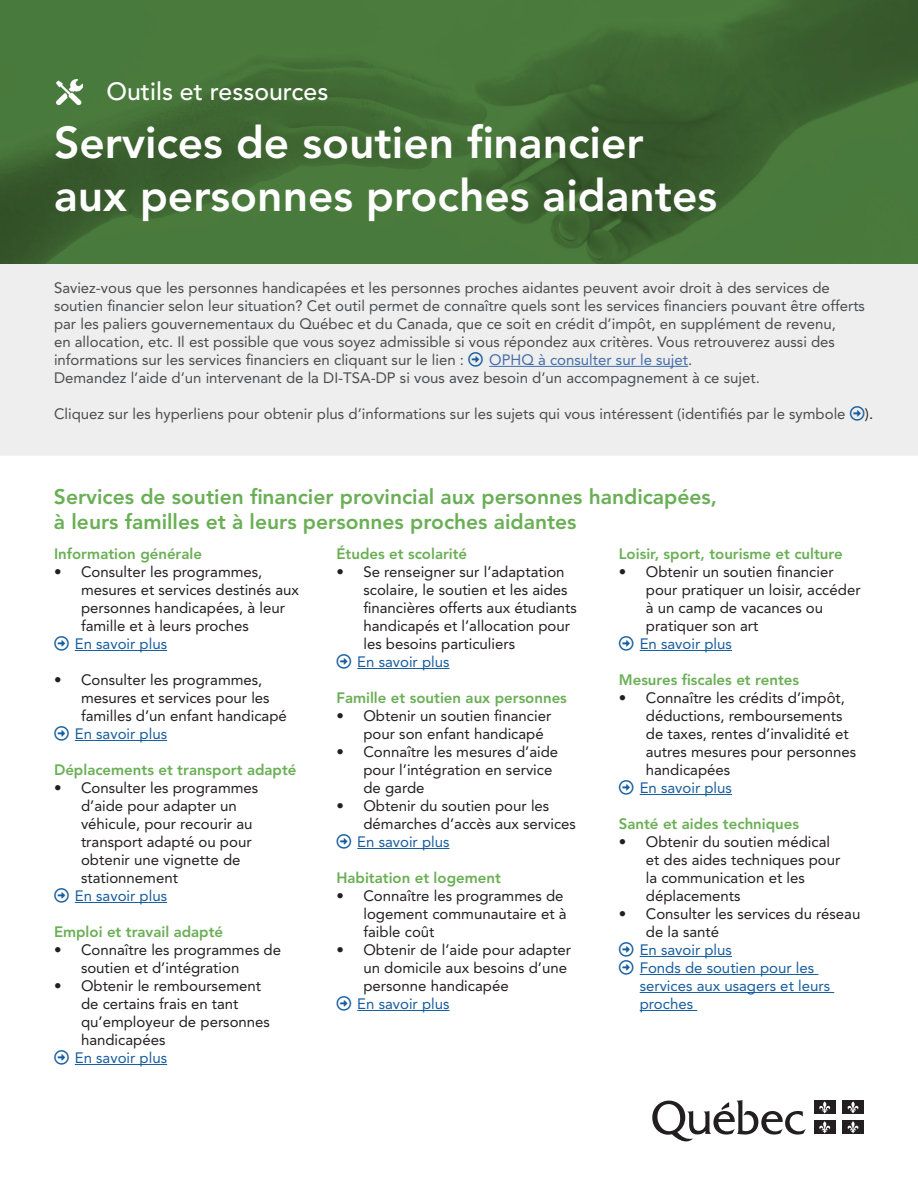
<style>
.page{position:relative;width:918px;height:1188px;background:#fff}
.page>*{position:absolute;margin:0;border:0;box-sizing:border-box;transform-origin:0 0}
.t1{font:800 44.25px/53.1px "Avenir LT Pro";color:#fff}
.t2{font:500 24.75px "Avenir LT Pro";color:#fff}
.t3{font:800 21px/25.2px "Avenir LT Pro";color:#6aaf55}
.t4{font:15px/18px "Avenir LT Pro";color:#231f20}
.t5{font:15px/18px "Avenir LT Pro";color:#4b4c4d}
.t6{font:800 15px "Avenir LT Pro";color:#6aaf55}
.t7{font:15px/18px "Avenir LT Pro";color:#175d9e}
.s1{color:#436da8}
</style>
<div class="page">
<div style="left:0;top:264px;width:918px;height:192px;background:#eeeeef"></div>
<svg style="left:0;top:0;width:918px;height:264px;background:#436e36"></svg>
<hr style="left:489px;top:366px;width:199px;height:1px;background:#436da8">
<svg style="left:652px;top:1100px;width:154px;height:42px"></svg>
<div style="left:814px;top:1101px;width:22px;height:13px;background:#231f20"></div>
<svg style="left:819px;top:1101px;width:12px;height:12px"></svg>
<div style="left:842px;top:1101px;width:22px;height:13px;background:#231f20"></div>
<svg style="left:847px;top:1101px;width:12px;height:12px"></svg>
<div style="left:814px;top:1120px;width:22px;height:14px;background:#231f20"></div>
<svg style="left:819px;top:1121px;width:12px;height:12px"></svg>
<div style="left:842px;top:1120px;width:22px;height:14px;background:#231f20"></div>
<svg style="left:847px;top:1121px;width:12px;height:12px"></svg>
<img style="left:56px;top:79px;width:26px;height:26px">
<hr style="left:75px;top:650px;width:92px;height:1px;background:#175d9e">
<hr style="left:75px;top:740px;width:92px;height:1px;background:#175d9e">
<hr style="left:75px;top:902px;width:92px;height:1px;background:#175d9e">
<hr style="left:75px;top:1064px;width:92px;height:1px;background:#175d9e">
<hr style="left:357px;top:668px;width:93px;height:1px;background:#175d9e">
<hr style="left:357px;top:848px;width:93px;height:1px;background:#175d9e">
<hr style="left:357px;top:1010px;width:93px;height:1px;background:#175d9e">
<hr style="left:640px;top:650px;width:92px;height:1px;background:#175d9e">
<hr style="left:640px;top:794px;width:92px;height:1px;background:#175d9e">
<hr style="left:640px;top:956px;width:92px;height:1px;background:#175d9e">
<hr style="left:640px;top:974px;width:178px;height:1px;background:#175d9e">
<hr style="left:640px;top:992px;width:194px;height:1px;background:#175d9e">
<hr style="left:640px;top:1010px;width:57px;height:1px;background:#175d9e">
<svg style="left:469px;top:352px;width:14px;height:14px"></svg>
<svg style="left:850px;top:406px;width:15px;height:14px"></svg>
<h2 class="t2" style="left:107px;top:77px;width:223px">Outils et ressources</h2>
<h1 class="t1" style="left:54px;top:117px;width:665px">Services de soutien financier aux personnes proches aidantes</h1>
<p class="t5" style="left:54px;top:279px;width:813px">Saviez-vous que les personnes handicapées et les personnes proches aidantes peuvent avoir droit à des services de soutien financier selon leur situation? Cet outil permet de connaître quels sont les services financiers pouvant être offerts par les paliers gouvernementaux du Québec et du Canada, que ce soit en crédit d’impôt, en supplément de revenu,<br>en allocation, etc. Il est possible que vous soyez admissible si vous répondez aux critères. Vous retrouverez aussi des informations sur les services financiers en cliquant sur le lien :</p>
<p class="t5" style="left:54px;top:351px;width:707px;text-indent:435px"><span class="s1">OPHQ à consulter sur le sujet</span>.<br>Demandez l’aide d’un intervenant de la DI-TSA-DP si vous avez besoin d’un accompagnement à ce sujet.</p>
<p class="t5" style="left:54px;top:405px;width:793px">Cliquez sur les hyperliens pour obtenir plus d’informations sur les sujets qui vous intéressent (identifiés par le symbole</p>
<p class="t4" style="left:865px;top:405px;width:10px">).</p>
<h3 class="t3" style="left:54px;top:484px;width:665px">Services de soutien financier provincial aux personnes handicapées, à leurs familles et à leurs personnes proches aidantes</h3>
<p class="t6" style="left:54px;top:545px;width:150px">Information générale</p>
<p class="t4" style="left:81px;top:563px;width:220px;text-indent:-27px">• Consulter les programmes, mesures et services destinés aux personnes handicapées, à leur famille et à leurs proches</p>
<p class="t7" style="left:75px;top:635px;width:94px">En savoir plus</p>
<p class="t4" style="left:81px;top:671px;width:207px;text-indent:-27px">• Consulter les programmes, mesures et services pour les familles d’un enfant handicapé</p>
<p class="t7" style="left:75px;top:725px;width:94px">En savoir plus</p>
<p class="t6" style="left:54px;top:761px;width:244px">Déplacements et transport adapté</p>
<p class="t4" style="left:81px;top:779px;width:179px;text-indent:-27px">• Consulter les programmes d’aide pour adapter un véhicule, pour recourir au transport adapté ou pour obtenir une vignette de stationnement</p>
<p class="t7" style="left:75px;top:887px;width:94px">En savoir plus</p>
<p class="t6" style="left:54px;top:923px;width:171px">Emploi et travail adapté</p>
<p class="t4" style="left:81px;top:941px;width:202px;text-indent:-27px">• Connaître les programmes de soutien et d’intégration</p>
<p class="t4" style="left:81px;top:977px;width:190px;text-indent:-27px">• Obtenir le remboursement de certains frais en tant qu’employeur de personnes handicapées</p>
<p class="t7" style="left:75px;top:1049px;width:94px">En savoir plus</p>
<p class="t6" style="left:336px;top:545px;width:132px">Études et scolarité</p>
<p class="t4" style="left:363px;top:563px;width:215px;text-indent:-27px">• Se renseigner sur l’adaptation scolaire, le soutien et les aides financières offerts aux étudiants handicapés et l’allocation pour les besoins particuliers</p>
<p class="t7" style="left:357px;top:653px;width:94px">En savoir plus</p>
<p class="t6" style="left:336px;top:689px;width:232px">Famille et soutien aux personnes</p>
<p class="t4" style="left:363px;top:707px;width:189px;text-indent:-27px">• Obtenir un soutien financier pour son enfant handicapé</p>
<p class="t4" style="left:363px;top:743px;width:196px;text-indent:-27px">• Connaître les mesures d’aide pour l’intégration en service de garde</p>
<p class="t4" style="left:363px;top:797px;width:214px;text-indent:-27px">• Obtenir du soutien pour les démarches d’accès aux services</p>
<p class="t7" style="left:357px;top:833px;width:94px">En savoir plus</p>
<p class="t6" style="left:336px;top:869px;width:166px">Habitation et logement</p>
<p class="t4" style="left:363px;top:887px;width:205px;text-indent:-27px">• Connaître les programmes de logement communautaire et à faible coût</p>
<p class="t4" style="left:363px;top:941px;width:209px;text-indent:-27px">• Obtenir de l’aide pour adapter un domicile aux besoins d’une personne handicapée</p>
<p class="t7" style="left:357px;top:995px;width:94px">En savoir plus</p>
<p class="t6" style="left:619px;top:545px;width:225px">Loisir, sport, tourisme et culture</p>
<p class="t4" style="left:646px;top:563px;width:216px;text-indent:-27px">• Obtenir un soutien financier pour pratiquer un loisir, accéder à un camp de vacances ou pratiquer son art</p>
<p class="t7" style="left:640px;top:635px;width:94px">En savoir plus</p>
<p class="t6" style="left:619px;top:671px;width:182px">Mesures fiscales et rentes</p>
<p class="t4" style="left:646px;top:689px;width:212px;text-indent:-27px">• Connaître les crédits d’impôt, déductions, remboursements de taxes, rentes d’invalidité et autres mesures pour personnes handicapées</p>
<p class="t7" style="left:640px;top:779px;width:94px">En savoir plus</p>
<p class="t6" style="left:619px;top:815px;width:182px">Santé et aides techniques</p>
<p class="t4" style="left:646px;top:833px;width:196px;text-indent:-27px">• Obtenir du soutien médical et des aides techniques pour la communication et les déplacements</p>
<p class="t4" style="left:646px;top:905px;width:216px;text-indent:-27px">• Consulter les services du réseau de la santé</p>
<p class="t7" style="left:640px;top:941px;width:192px">En savoir plus<br>Fonds de soutien pour les services aux usagers et leurs proches</p>
</div>
